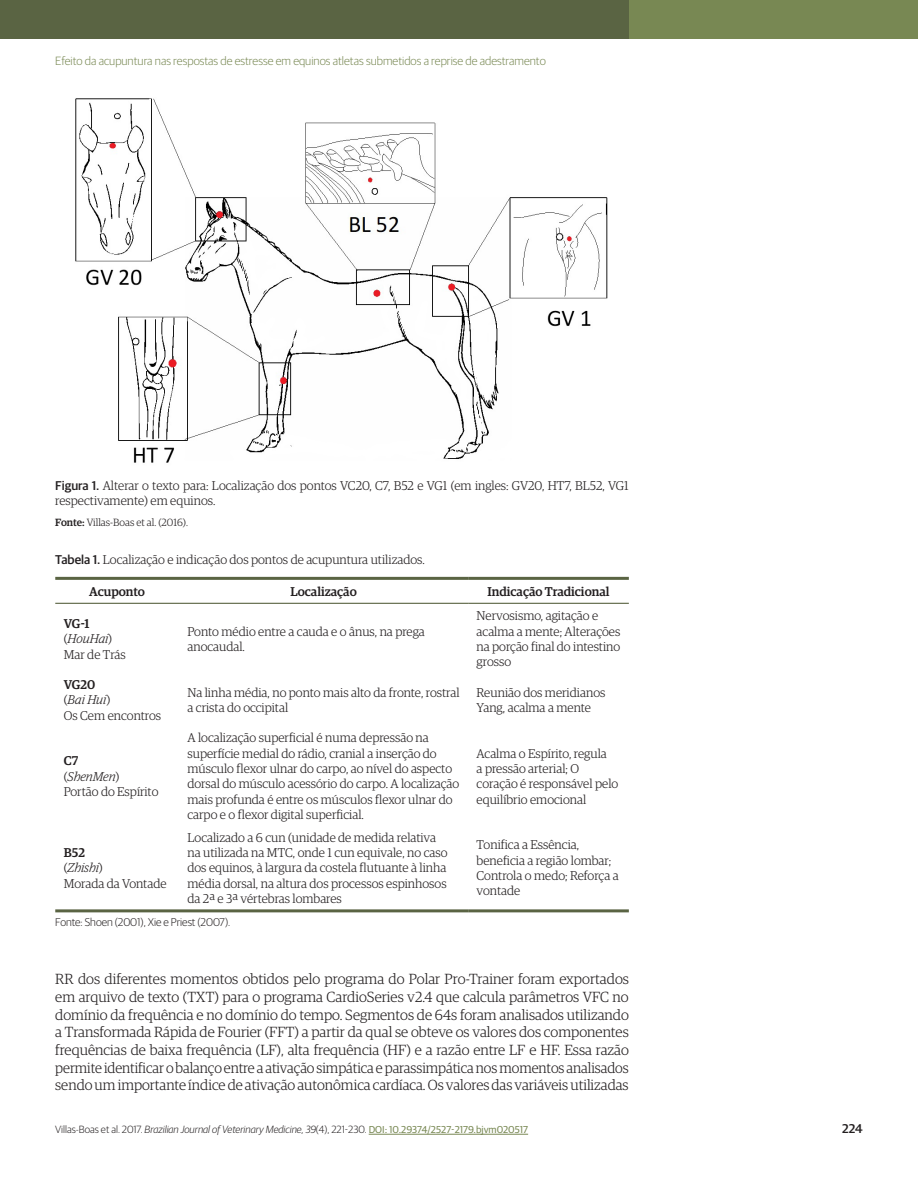
<style>
.page{position:relative;width:918px;height:1188px;background:#fff}
.page>*{position:absolute;margin:0;border:0;box-sizing:border-box;transform-origin:0 0}
.Paragraph{font:300 14.7px/17.7px "Guardian Egyptian";color:#231f20;text-align:justify}
.TableBody{font:300 12.75px/15.3px "Guardian Egyptian";color:#231f20}
.FigureCaption{font:300 12.75px/15.3px "Guardian Egyptian";color:#231f20}
.TableTitle{font:300 12.75px "Guardian Egyptian";color:#231f20}
.TableHead{font:500 12.75px "Guardian Egyptian";color:#231f20}
.TableBody-2{font:italic 300 12.75px "Guardian Egyptian";color:#231f20}
.TableBody-3{font:500 12.75px "Guardian Egyptian";color:#231f20}
.t1{font:500 12.75px "Guardian Sans";color:#231f20}
.t2{font:300 12px "Guardian Sans";color:#788853}
.TableFootnote{font:300 11.25px "Guardian Sans";letter-spacing:-.005em;color:#231f20}
.t3{font:italic 300 10.5px "Guardian Sans";color:#231f20}
.FigureSource{font:300 10.5px "Guardian Egyptian";color:#231f20}
.s1{font-family:"Guardian Sans";font-weight:500}
.s2{font-weight:500}
.s3{font-style:normal}
.s4{font-weight:400;font-style:normal;font-size:10.05px;color:#788853}
</style>
<div class="page">
<hr style="left:369px;top:1134px;width:159px;height:1px;background:#788853">
<div style="left:623px;top:0;width:295px;height:38px;background:#788853"></div>
<div style="left:0;top:0;width:629px;height:38px;background:#5a6443"></div>
<img style="left:75px;top:98px;width:533px;height:365px">
<hr style="left:55px;top:577px;width:124px;height:3px;background:#5a6443">
<hr style="left:179px;top:577px;width:289px;height:3px;background:#5a6443">
<hr style="left:468px;top:577px;width:161px;height:3px;background:#5a6443">
<hr style="left:55px;top:909px;width:124px;height:3px;background:#5a6443">
<hr style="left:179px;top:909px;width:289px;height:3px;background:#5a6443">
<hr style="left:468px;top:909px;width:161px;height:3px;background:#5a6443">
<hr style="left:55px;top:603px;width:124px;height:1px;background:#5a6443">
<hr style="left:179px;top:603px;width:289px;height:1px;background:#5a6443">
<hr style="left:468px;top:603px;width:161px;height:1px;background:#5a6443">
<p class="t2" style="left:55px;top:52px;width:492px">Efeito da acupuntura nas respostas de estresse em equinos atletas submetidos a reprise de adestramento</p>
<p class="FigureCaption" style="left:55px;top:477px;width:575px"><span class="s1">Figura 1.</span> Alterar o texto para: Localização dos pontos VC20, C7, B52 e VG1 (em ingles: GV20, HT7, BL52, VG1 respectivamente) em equinos.</p>
<p class="FigureSource" style="left:55px;top:516px;width:134px"><span class="s2">Fonte:</span> Villas-Boas et al. (2016).</p>
<p class="TableTitle" style="left:55px;top:551px;width:371px"><span class="s1">Tabela 1.</span> Localização e indicação dos pontos de acupuntura utilizados.</p>
<p class="TableHead" style="left:89px;top:582px;width:57px">Acuponto</p>
<p class="TableHead" style="left:290px;top:582px;width:68px">Localização</p>
<p class="TableHead" style="left:487px;top:582px;width:124px">Indicação Tradicional</p>
<p class="TableBody-3" style="left:64px;top:614px;width:27px">VG-1</p>
<p class="TableBody-2" style="left:64px;top:630px;width:50px"><span class="s3">(</span>HouHai<span class="s3">)</span></p>
<p class="TableBody" style="left:64px;top:646px;width:64px">Mar de Trás</p>
<p class="TableBody" style="left:477px;top:608px;width:145px">Nervosismo, agitação e acalma a mente; Alterações na porção final do intestino grosso</p>
<p class="TableBody" style="left:188px;top:623px;width:239px">Ponto médio entre a cauda e o ânus, na prega anocaudal.</p>
<p class="TableBody-3" style="left:64px;top:675px;width:33px">VG20</p>
<p class="TableBody-2" style="left:64px;top:692px;width:48px"><span class="s3">(</span>Bai Hui<span class="s3">)</span></p>
<p class="TableBody" style="left:64px;top:707px;width:99px">Os Cem encontros</p>
<p class="TableBody-3" style="left:64px;top:752px;width:16px">C7</p>
<p class="TableBody-2" style="left:64px;top:768px;width:57px"><span class="s3">(</span>ShenMen<span class="s3">)</span></p>
<p class="TableBody" style="left:64px;top:783px;width:96px">Portão do Espírito</p>
<p class="TableBody" style="left:188px;top:684px;width:274px">Na linha média, no ponto mais alto da fronte, rostral a crista do occipital</p>
<p class="TableBody" style="left:477px;top:684px;width:130px">Reunião dos meridianos<br>Yang, acalma a mente</p>
<p class="TableBody" style="left:188px;top:730px;width:273px">A localização superficial é numa depressão na superfície medial do rádio, cranial a inserção do músculo flexor ulnar do carpo, ao nível do aspecto dorsal do músculo acessório do carpo. A localização mais profunda é entre os músculos flexor ulnar do carpo e o flexor digital superficial.</p>
<p class="TableBody" style="left:477px;top:745px;width:143px">Acalma o Espírito, regula<br>a pressão arterial; O coração é responsável pelo equilíbrio emocional</p>
<p class="TableBody" style="left:188px;top:829px;width:262px">Localizado a 6 cun (unidade de medida relativa na utilizada na MTC, onde 1 cun equivale, no caso dos equinos, à largura da costela flutuante à linha média dorsal, na altura dos processos espinhosos da 2ª e 3ª vértebras lombares</p>
<p class="TableBody" style="left:477px;top:837px;width:144px">Tonifica a Essência, beneficia a região lombar;<br>Controla o medo; Reforça a vontade</p>
<p class="TableFootnote" style="left:55px;top:915px;width:176px">Fonte: Shoen (2001), Xie e Priest (2007).</p>
<p class="TableBody-3" style="left:64px;top:844px;width:23px">B52</p>
<p class="TableBody-2" style="left:64px;top:860px;width:41px"><span class="s3">(</span>Zhishi<span class="s3">)</span></p>
<p class="TableBody" style="left:64px;top:875px;width:104px">Morada da Vontade</p>
<p class="Paragraph" style="left:55px;top:970px;width:575px">RR dos diferentes momentos obtidos pelo programa do Polar Pro-Trainer foram exportados em arquivo de texto (TXT) para o programa CardioSeries v2.4 que calcula parâmetros VFC no domínio da frequência e no domínio do tempo. Segmentos de 64s foram analisados utilizando a Transformada Rápida de Fourier (FFT) a partir da qual se obteve os valores dos componentes frequências de baixa frequência (LF), alta frequência (HF) e a razão entre LF e HF. Essa razão permite identificar o balanço entre a ativação simpática e parassimpática nos momentos analisados sendo um importante índice de ativação autonômica cardíaca. Os valores das variáveis utilizadas</p>
<p class="t3" style="left:55px;top:1122px;width:474px"><span class="s3">Villas-Boas et al. 2017.</span> Brazilian Journal of Veterinary Medicine, 39<span class="s3">(4), 221-230.</span> <span class="s4">DOI: 10.29374/2527-2179.bjvm020517</span></p>
<p class="t1" style="left:842px;top:1119px;width:22px">224</p>
</div>
